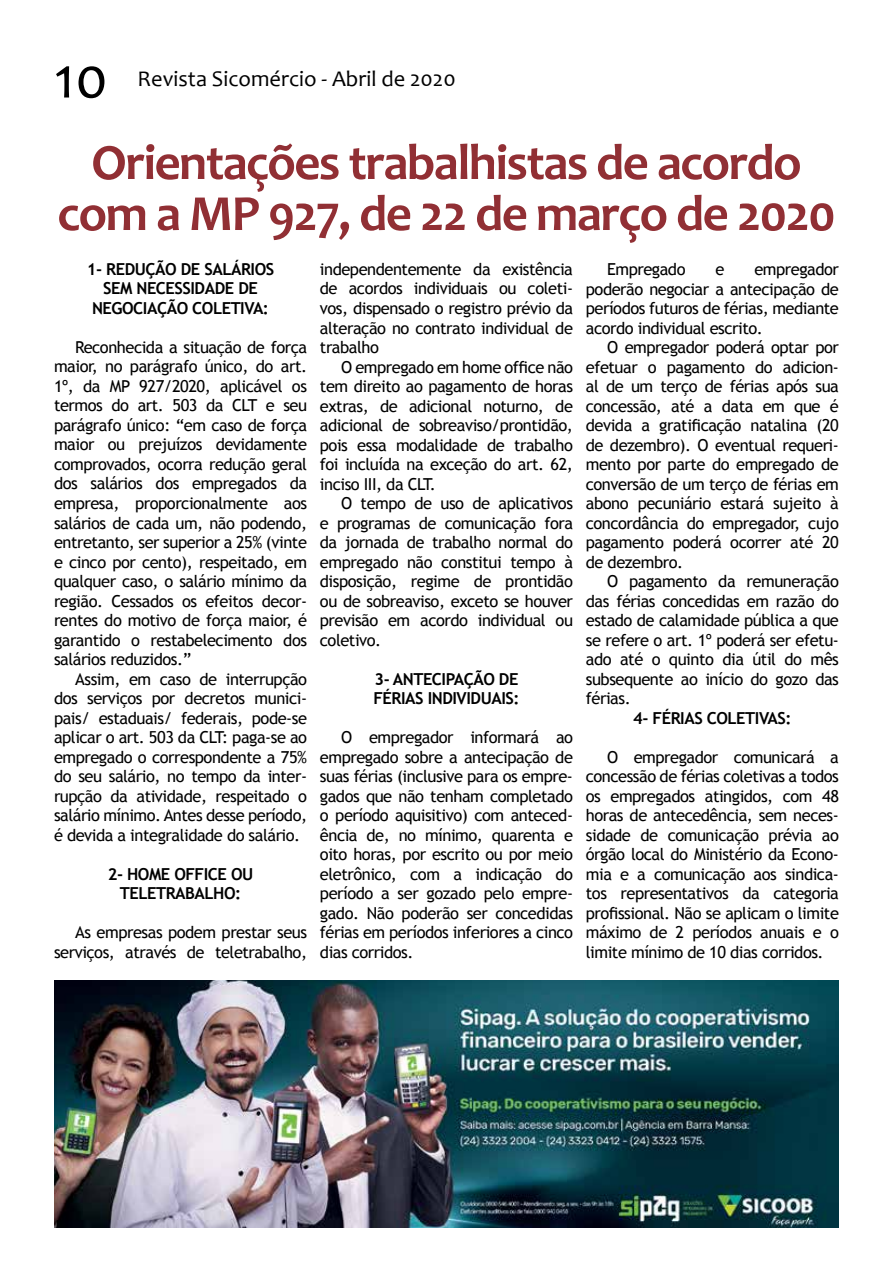
<style>
.page{position:relative;width:893px;height:1276px;background:#fff}
.page>*{position:absolute;margin:0;border:0;box-sizing:border-box;transform-origin:0 0}
.t1{font:60px "Candara";color:#000}
.t2{font:700 51px/51px "Candara";letter-spacing:-.03em;color:#912f34;text-align:center}
.t3{font:22.5px "Candara";color:#000}
.t4{font:16.5px/19.5px "Trebuchet MS";letter-spacing:-.03em;color:#000;text-align:justify}
.t5{font:700 16.5px/19.5px "Trebuchet MS";letter-spacing:-.03em;color:#000;text-align:center}
</style>
<div class="page">
<img style="left:54px;top:980px;width:785px;height:248px">
<h1 class="t1" style="left:54px;top:40px;width:55px">10</h1>
<h3 class="t3" style="left:138px;top:65px;width:320px">Revista Sicomércio - Abril de 2020</h3>
<h2 class="t2" style="left:57px;top:136px;width:780px">Orientações trabalhistas de acordo com a MP 927, de 22 de março de 2020</h2>
<p class="t5" style="left:87px;top:259px;width:189px">1- REDUÇÃO DE SALÁRIOS<br>SEM NECESSIDADE DE<br>NEGOCIAÇÃO COLETIVA:</p>
<p class="t4" style="left:54px;top:337px;width:255px;text-indent:21px">Reconhecida a situação de força maior, no parágrafo único, do art.<br>1º, da MP 927/2020, aplicável os termos do art. 503 da CLT e seu parágrafo único: “em caso de força maior ou prejuízos devidamente comprovados, ocorra redução geral dos salários dos empregados da empresa, proporcionalmente aos salários de cada um, não podendo, entretanto, ser superior a 25% (vinte e cinco por cento), respeitado, em qualquer caso, o salário mínimo da região. Cessados os efeitos decor&shy;rentes do motivo de força maior, é garantido o restabelecimento dos salários reduzidos.”</p>
<p class="t4" style="left:54px;top:669px;width:255px;text-indent:21px">Assim, em caso de interrupção dos serviços por decretos munici&shy;pais/ estaduais/ federais, pode-se aplicar o art. 503 da CLT: paga-se ao empregado o correspondente a 75% do seu salário, no tempo da inter&shy;rupção da atividade, respeitado o salário mínimo. Antes desse período, é devida a integralidade do salário.</p>
<p class="t5" style="left:108px;top:864px;width:147px">2- HOME OFFICE OU<br>TELETRABALHO:</p>
<p class="t4" style="left:54px;top:923px;width:255px;text-align:right">As empresas podem prestar seus serviços, através de teletrabalho,</p>
<p class="t4" style="left:320px;top:260px;width:255px">independentemente da existência de acordos individuais ou coleti&shy;vos, dispensado o registro prévio da alteração no contrato individual de trabalho</p>
<p class="t4" style="left:320px;top:357px;width:255px;text-indent:21px">O empregado em home office não tem direito ao pagamento de horas extras, de adicional noturno, de adicional de sobreaviso/prontidão, pois essa modalidade de trabalho foi incluída na exceção do art. 62, inciso III, da CLT.</p>
<p class="t4" style="left:320px;top:494px;width:255px;text-indent:21px">O tempo de uso de aplicativos e programas de comunicação fora da jornada de trabalho normal do empregado não constitui tempo à disposição, regime de prontidão ou de sobreaviso, exceto se houver previsão em acordo individual ou coletivo.</p>
<p class="t5" style="left:373px;top:669px;width:148px;text-align:left">3- ANTECIPAÇÃO DE<br>FÉRIAS INDIVIDUAIS:</p>
<p class="t4" style="left:320px;top:728px;width:255px;text-indent:21px">O empregador informará ao empregado sobre a antecipação de suas férias (inclusive para os empre&shy;gados que não tenham completado o período aquisitivo) com anteced&shy;ência de, no mínimo, quarenta e oito horas, por escrito ou por meio eletrônico, com a indicação do período a ser gozado pelo empre&shy;gado. Não poderão ser concedidas férias em períodos inferiores a cinco dias corridos.</p>
<p class="t4" style="left:586px;top:260px;width:255px;text-indent:169px">empregador poderão negociar a antecipação de períodos futuros de férias, mediante acordo individual escrito.</p>
<p class="t4" style="left:586px;top:338px;width:255px;text-indent:21px">O empregador poderá optar por efetuar o pagamento do adicion&shy;al de um terço de férias após sua concessão, até a data em que é devida a gratificação natalina (20 de dezembro). O eventual requeri&shy;mento por parte do empregado de conversão de um terço de férias em abono pecuniário estará sujeito à concordância do empregador, cujo pagamento poderá ocorrer até 20 de dezembro.</p>
<p class="t4" style="left:586px;top:572px;width:255px;text-indent:21px">O pagamento da remuneração das férias concedidas em razão do estado de calamidade pública a que se refere o art. 1º poderá ser efetu&shy;ado até o quinto dia útil do mês subsequente ao início do gozo das férias.</p>
<p class="t5" style="left:633px;top:708px;width:160px">4- FÉRIAS COLETIVAS:</p>
<p class="t4" style="left:586px;top:747px;width:255px;text-indent:21px">O empregador comunicará a concessão de férias coletivas a todos os empregados atingidos, com 48 horas de antecedência, sem neces&shy;sidade de comunicação prévia ao órgão local do Ministério da Econo&shy;mia e a comunicação aos sindica&shy;tos representativos da categoria profissional. Não se aplicam o limite máximo de 2 períodos anuais e o limite mínimo de 10 dias corridos.</p>
<p class="t4" style="left:607px;top:260px;width:80px">Empregado</p>
<p class="t4" style="left:715px;top:260px;width:10px">e</p>
</div>
